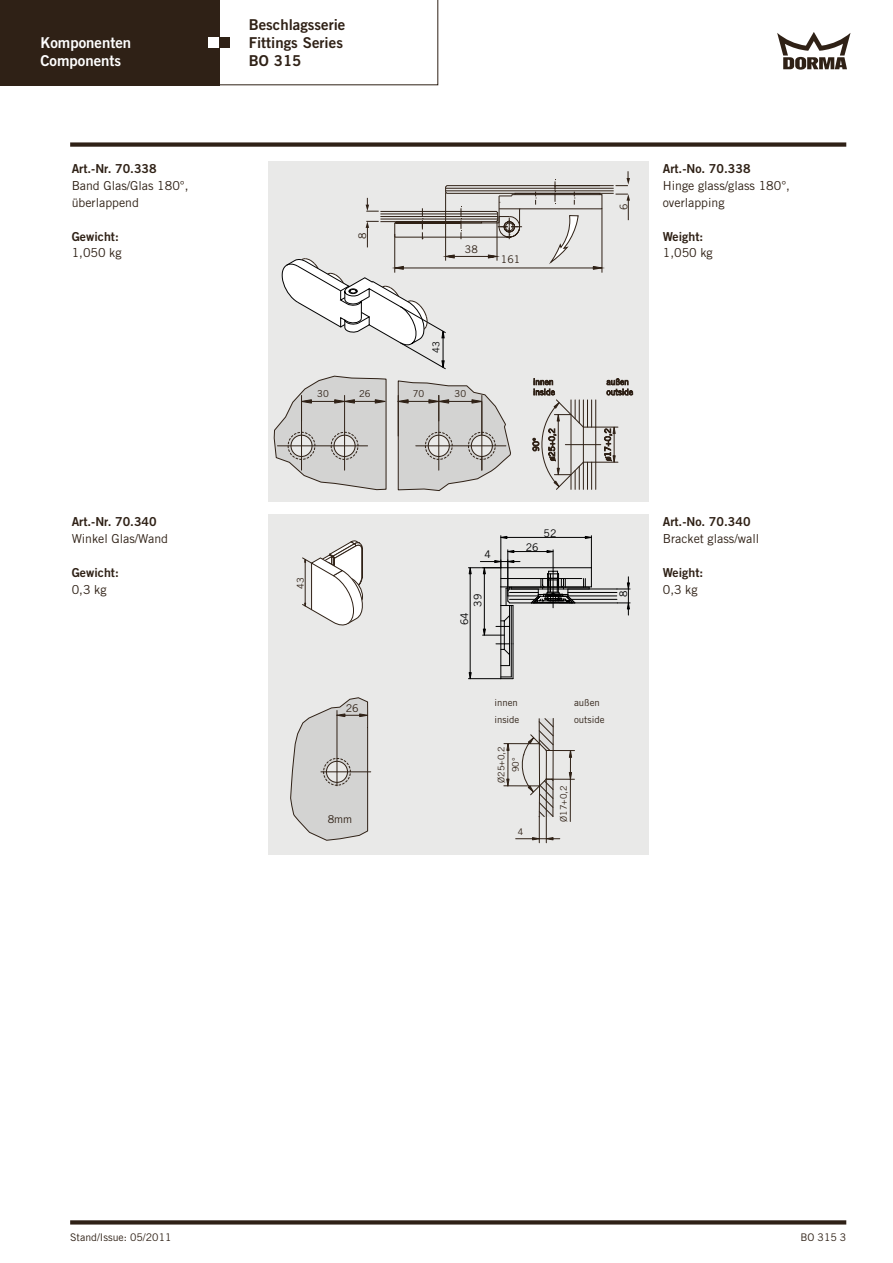
<style>
.page{position:relative;width:893px;height:1263px;background:#fff}
.page>*{position:absolute;margin:0;border:0;box-sizing:border-box;transform-origin:0 0}
.t1{font:15px/18px "Trade Gothic Bold Two";color:#2f2116}
.t2{font:15px/18px "Trade Gothic Bold Two";color:#fff}
.t3{font:12.3px/16.8px "Trade Gothic";color:#2f2116}
.t4{font:12.3px "Trade Gothic Bold Two";color:#2f2116}
.t5{font:10.8px "Trade Gothic";color:#2f2116}
.t6{font:10.65px "Trade Gothic";color:#2f2116}
.t7{font:10.5px "Trade Gothic";color:#2f2116}
.t8{font:10.5px "Trade Gothic";color:#000}
.t9{font:9.6px "Trade Gothic";color:#2f2116}
.t10{font:9.6px "Trade Gothic";color:#000}
.t11{font:9.45px "Trade Gothic";color:#2f2116}
.t12{font:9px "Trade Gothic";color:#2f2116}
.t13{font:8.4px/10.2px "Trade Gothic";color:#2f2116}
</style>
<div class="page">
<div style="left:70px;top:142px;width:776px;height:5px;background:#2f2116"></div>
<div style="left:70px;top:1220px;width:776px;height:5px;background:#2f2116"></div>
<div style="left:268px;top:162px;width:380px;height:340px;background:#e9e9e8"></div>
<div style="left:268px;top:514px;width:380px;height:341px;background:#e9e9e8"></div>
<svg style="left:302px;top:541px;width:61px;height:85px"></svg>
<hr style="left:511px;top:644px;width:1px;height:33px;background:#000">
<hr style="left:513px;top:644px;width:1px;height:35px;background:#000">
<hr style="left:500px;top:644px;width:1px;height:35px;background:#000">
<hr style="left:510px;top:603px;width:107px;height:1px;background:#000">
<svg style="left:616px;top:577px;width:14px;height:38px"></svg>
<hr style="left:591px;top:536px;width:1px;height:32px;background:#000">
<hr style="left:500px;top:536px;width:1px;height:32px;background:#000">
<hr style="left:507px;top:537px;width:78px;height:1px;background:#000">
<svg style="left:585px;top:536px;width:7px;height:3px"></svg>
<svg style="left:500px;top:536px;width:8px;height:3px"></svg>
<hr style="left:468px;top:567px;width:33px;height:1px;background:#000">
<hr style="left:468px;top:678px;width:33px;height:1px;background:#000">
<hr style="left:470px;top:574px;width:1px;height:99px;background:#000">
<svg style="left:468px;top:567px;width:4px;height:8px"></svg>
<svg style="left:500px;top:677px;width:13px;height:2px"></svg>
<svg style="left:468px;top:672px;width:4px;height:8px"></svg>
<svg style="left:480px;top:550px;width:112px;height:116px"></svg>
<hr style="left:571px;top:599px;width:46px;height:1px;background:#000">
<hr style="left:568px;top:596px;width:49px;height:1px;background:#000">
<hr style="left:568px;top:592px;width:49px;height:1px;background:#000">
<hr style="left:568px;top:589px;width:49px;height:1px;background:#000">
<svg style="left:290px;top:697px;width:82px;height:144px"></svg>
<svg style="left:326px;top:761px;width:21px;height:21px"></svg>
<div style="left:326px;top:761px;width:22px;height:22px;border:1px solid #2f2116;border-radius:50%"></div>
<div style="left:323px;top:758px;width:28px;height:28px;border:1px dashed #2f2116;border-radius:50%"></div>
<hr style="left:321px;top:772px;width:50px;height:1px;background:#2f2116">
<hr style="left:337px;top:710px;width:1px;height:75px;background:#2f2116">
<hr style="left:504px;top:743px;width:35px;height:1px;background:#2f2116">
<hr style="left:504px;top:786px;width:35px;height:1px;background:#2f2116">
<svg style="left:219px;top:0;width:219px;height:85px"></svg>
<div style="left:0;top:0;width:219px;height:85px;background:#2f2116"></div>
<div style="left:208px;top:37px;width:11px;height:11px;background:#fff"></div>
<div style="left:219px;top:37px;width:11px;height:11px;background:#2f2116"></div>
<svg style="left:777px;top:32px;width:73px;height:38px"></svg>
<svg style="left:273px;top:171px;width:357px;height:320px"></svg>
<svg style="left:506px;top:718px;width:68px;height:126px"></svg>
<p class="t2" style="left:40px;top:35px;width:92px">Komponenten<br>Components</p>
<p class="t4" style="left:72px;top:164px;width:87px">Art.-Nr. 70.338</p>
<p class="t3" style="left:72px;top:178px;width:118px">Band Glas/Glas 180°, überlappend</p>
<p class="t4" style="left:72px;top:232px;width:49px">Gewicht:</p>
<p class="t3" style="left:72px;top:246px;width:51px">1,050 kg</p>
<p class="t4" style="left:72px;top:517px;width:87px">Art.-Nr. 70.340</p>
<p class="t3" style="left:72px;top:531px;width:98px">Winkel Glas/Wand</p>
<p class="t4" style="left:72px;top:568px;width:49px">Gewicht:</p>
<p class="t3" style="left:72px;top:582px;width:36px">0,3 kg</p>
<p class="t1" style="left:249px;top:17px;width:98px">Beschlagsserie<br>Fittings Series<br>BO 315</p>
<p class="t7" style="left:358px;top:239px;width:8px;rotate:-90deg">8</p>
<p class="t7" style="left:465px;top:245px;width:14px">38</p>
<p class="t7" style="left:501px;top:256px;width:21px">161</p>
<p class="t7" style="left:620px;top:210px;width:8px;rotate:-90deg">6</p>
<p class="t4" style="left:663px;top:164px;width:89px">Art.-No. 70.338</p>
<p class="t3" style="left:663px;top:178px;width:129px">Hinge glass/glass 180°, overlapping</p>
<p class="t4" style="left:663px;top:232px;width:42px">Weight:</p>
<p class="t3" style="left:663px;top:246px;width:51px">1,050 kg</p>
<p class="t10" style="left:433px;top:353px;width:13px;rotate:-90deg">43</p>
<p class="t9" style="left:317px;top:390px;width:13px">30</p>
<p class="t9" style="left:359px;top:390px;width:13px">26</p>
<p class="t9" style="left:413px;top:390px;width:13px">70</p>
<p class="t9" style="left:454px;top:390px;width:13px">30</p>
<p class="t11" style="left:297px;top:589px;width:13px;rotate:-90deg">43</p>
<p class="t8" style="left:484px;top:550px;width:8px">4</p>
<p class="t8" style="left:474px;top:607px;width:14px;rotate:-90deg">39</p>
<p class="t8" style="left:460px;top:625px;width:14px;rotate:-90deg">64</p>
<p class="t13" style="left:533px;top:377px;width:23px">innen inside</p>
<p class="t13" style="left:606px;top:377px;width:28px">außen outside</p>
<p class="t13" style="left:532px;top:451px;width:12px;rotate:-90deg">90</p>
<p class="t13" style="left:547px;top:461px;width:34px;rotate:-90deg">ø25+0,2</p>
<p class="t13" style="left:603px;top:461px;width:34px;rotate:-90deg">ø17+0,2</p>
<p class="t8" style="left:544px;top:530px;width:14px">52</p>
<p class="t8" style="left:526px;top:544px;width:14px">26</p>
<p class="t8" style="left:619px;top:597px;width:8px;rotate:-90deg">8</p>
<p class="t6" style="left:346px;top:704px;width:15px">26</p>
<p class="t5" style="left:328px;top:815px;width:26px">8mm</p>
<p class="t9" style="left:494px;top:699px;width:25px">innen</p>
<p class="t9" style="left:574px;top:699px;width:27px">außen</p>
<p class="t9" style="left:494px;top:716px;width:27px">inside</p>
<p class="t9" style="left:574px;top:716px;width:32px">outside</p>
<p class="t12" style="left:498px;top:783px;width:38px;rotate:-90deg">Ø25+0,2</p>
<p class="t12" style="left:512px;top:772px;width:13px;rotate:-90deg">90</p>
<p class="t12" style="left:518px;top:829px;width:7px">4</p>
<p class="t12" style="left:560px;top:822px;width:38px;rotate:-90deg">Ø17+0,2</p>
<p class="t4" style="left:663px;top:517px;width:89px">Art.-No. 70.340</p>
<p class="t3" style="left:663px;top:531px;width:98px">Bracket glass/wall</p>
<p class="t4" style="left:663px;top:568px;width:42px">Weight:</p>
<p class="t3" style="left:663px;top:582px;width:36px">0,3 kg</p>
<p class="t7" style="left:70px;top:1234px;width:103px">Stand/Issue: 05/2011</p>
<p class="t7" style="left:800px;top:1234px;width:47px">BO 315 3</p>
</div>
